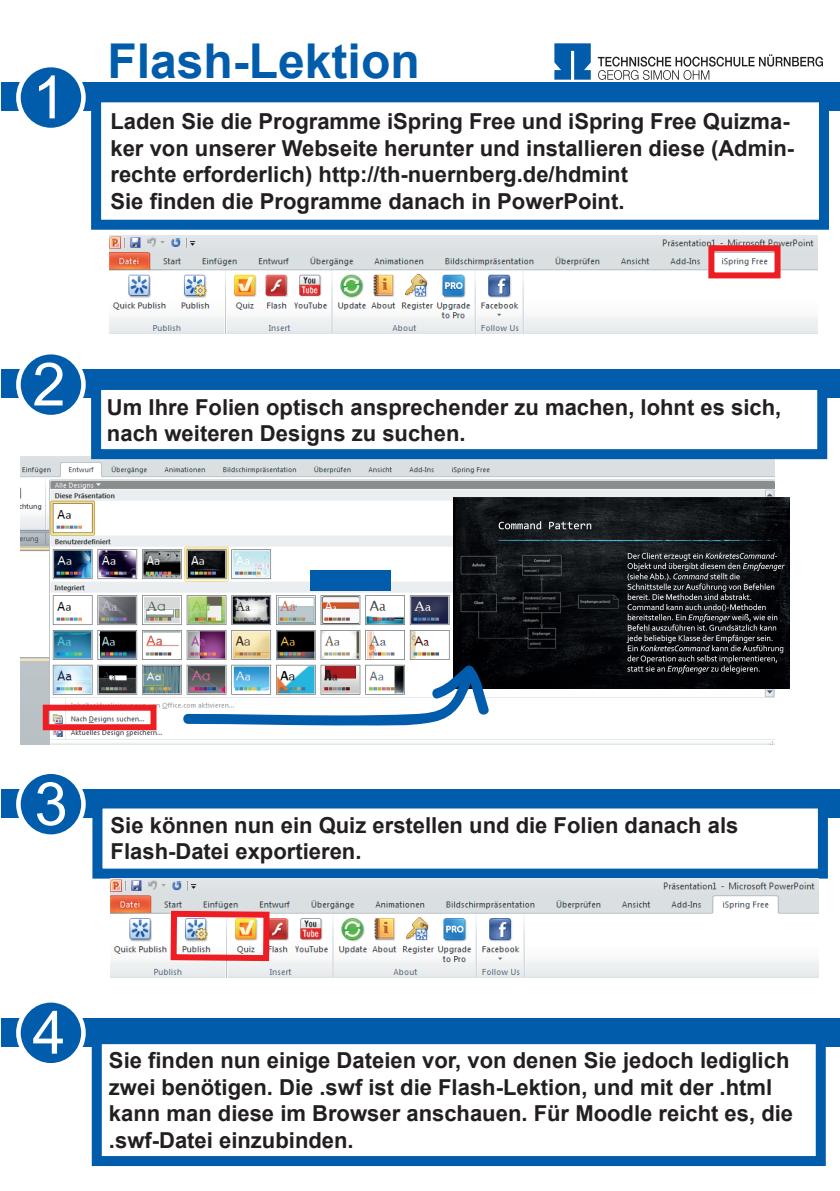
<style>
.page{position:relative;width:840px;height:1191px;background:#fff}
.page>*{position:absolute;margin:0;border:0;box-sizing:border-box;transform-origin:0 0}
.t1{font:59.8px "Arial";color:#fff}
.t2{font:700 48px "Arial";color:#015dab}
.t3{font:700 22px/26.4px "Arial";color:#231f20}
</style>
<div class="page">
<svg style="left:597px;top:54px;width:225px;height:26px"></svg>
<svg style="left:554px;top:43px;width:36px;height:37px"></svg>
<div style="left:1px;top:83px;width:838px;height:28px;background:#015dab"></div>
<svg style="left:18px;top:65px;width:66px;height:65px"></svg>
<div style="left:16px;top:63px;width:70px;height:69px;border:4px solid #fff;border-radius:50%"></div>
<div style="left:21px;top:67px;width:60px;height:61px;background:#015dab;border-radius:50%"></div>
<div style="left:91px;top:92px;width:737px;height:138px;background:#fff;border:10px solid #015dab"></div>
<div style="left:1px;top:370px;width:838px;height:28px;background:#015dab"></div>
<svg style="left:18px;top:352px;width:66px;height:65px"></svg>
<div style="left:16px;top:350px;width:70px;height:69px;border:4px solid #fff;border-radius:50%"></div>
<div style="left:21px;top:354px;width:60px;height:61px;background:#015dab;border-radius:50%"></div>
<img style="left:110px;top:235px;width:707px;height:99px">
<img style="left:20px;top:456px;width:754px;height:288px">
<div style="left:1px;top:789px;width:838px;height:28px;background:#015dab"></div>
<svg style="left:18px;top:771px;width:66px;height:66px"></svg>
<div style="left:16px;top:769px;width:70px;height:70px;border:4px solid #fff;border-radius:50%"></div>
<div style="left:21px;top:774px;width:60px;height:60px;background:#015dab;border-radius:50%"></div>
<div style="left:92px;top:798px;width:735px;height:80px;background:#fff;border:10px solid #015dab"></div>
<img style="left:111px;top:879px;width:707px;height:98px">
<div style="left:91px;top:380px;width:735px;height:79px;background:#fff;border:10px solid #015dab"></div>
<div style="left:1px;top:1018px;width:838px;height:28px;background:#015dab"></div>
<svg style="left:18px;top:1000px;width:66px;height:65px"></svg>
<div style="left:16px;top:998px;width:70px;height:69px;border:4px solid #fff;border-radius:50%"></div>
<div style="left:21px;top:1002px;width:60px;height:61px;background:#015dab;border-radius:50%"></div>
<div style="left:92px;top:1034px;width:733px;height:132px;background:#fff;border:10px solid #015dab"></div>
<div style="left:708px;top:245px;width:72px;height:33px;border:6px solid #ee1d23"></div>
<div style="left:43px;top:704px;width:113px;height:26px;border:6px solid #ee1d23"></div>
<img style="left:167px;top:907px;width:105px;height:57px">
<img style="left:453px;top:497px;width:335px;height:191px">
<div style="left:310px;top:570px;width:81px;height:21px;background:#015dab"></div>
<img style="left:181px;top:664px;width:309px;height:63px">
<h1 class="t1" style="left:32px;top:58px;width:35px">1</h1>
<h2 class="t2" style="left:107px;top:30px;width:314px">Flash-Lektion</h2>
<p class="t3" style="left:110px;top:109px;width:685px">Laden Sie die Programme iSpring Free und iSpring Free Quizma&shy;ker von unserer Webseite herunter und installieren diese (Admin&shy;rechte erforderlich) http://th-nuernberg.de/hdmint<br>Sie finden die Programme danach in PowerPoint.</p>
<h1 class="t1" style="left:32px;top:345px;width:35px">2</h1>
<p class="t3" style="left:107px;top:394px;width:675px">Um Ihre Folien optisch ansprechender zu machen, lohnt es sich, nach weiteren Designs zu suchen.</p>
<h1 class="t1" style="left:34px;top:765px;width:35px">3</h1>
<p class="t3" style="left:111px;top:812px;width:629px">Sie können nun ein Quiz erstellen und die Folien danach als<br>Flash-Datei exportieren.</p>
<h1 class="t1" style="left:32px;top:993px;width:35px">4</h1>
<p class="t3" style="left:109px;top:1048px;width:685px">Sie finden nun einige Dateien vor, von denen Sie jedoch lediglich zwei benötigen. Die .swf ist die Flash-Lektion, und mit der .html kann man diese im Browser anschauen. Für Moodle reicht es, die .swf-Datei einzubinden.</p>
</div>
